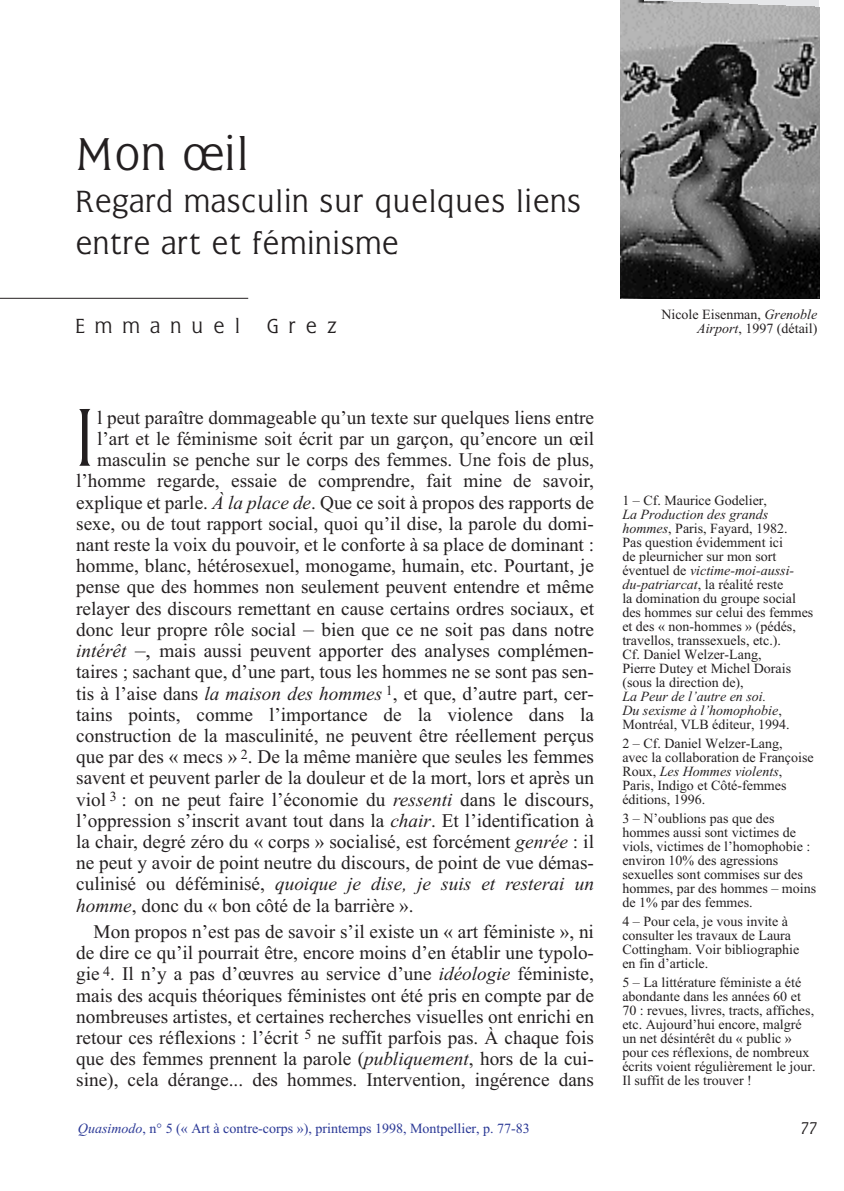
<style>
.page{position:relative;width:844px;height:1191px;background:#fff}
.page>*{position:absolute;margin:0;border:0;box-sizing:border-box;transform-origin:0 0}
.t1{font:84.17px "Noblesse SSK";color:#231f20;scale:.87 1}
.t2{font:47.25px "Noblesse SSK";letter-spacing:.045em;color:#231f20}
.t3{font:31.5px/42px "Noblesse SSK";letter-spacing:.045em;color:#231f20}
.t4{font:21px "Noblesse SSK";letter-spacing:.505em;color:#231f20}
.t5{font:19.25px/21.2px "Times";color:#231f20;text-align:justify}
.t6{font:italic 19.25px "Times";color:#231f20}
.t7{font:17.5px "Noblesse SSK";color:#231f20}
.t8{font:14px/14px "Times";color:#231f20}
.t9{font:italic 14px/14px "Times";color:#231f20}
.t10{font:14px "Times";color:#293795}
.s1{font-style:italic}
.s2{font-size:21px}
.s3{font-style:normal}
</style>
<div class="page">
<hr style="left:0;top:298px;width:248px;height:1px;background:#231f20">
<img style="left:620px;top:1px;width:199px;height:297px">
<h2 class="t2" style="left:76px;top:127px;width:173px">Mon œil</h2>
<h3 class="t3" style="left:76px;top:181px;width:506px">Regard masculin sur quelques liens entre art et féminisme</h3>
<p class="t4" style="left:76px;top:314px;width:165px">Emmanuel</p>
<p class="t4" style="left:267px;top:314px;width:71px">Grez</p>
<p class="t8" style="left:661px;top:307px;width:157px;text-align:right">Nicole Eisenman, <span class="s1">Grenoble<br>Airport</span>, 1997 (détail)</p>
<h1 class="t1" style="left:76px;top:389px;width:21px">I</h1>
<p class="t5" style="left:97px;top:406px;width:498px">l peut paraître dommageable qu’un texte sur quelques liens entre</p>
<p class="t5" style="left:97px;top:428px;width:498px">l’art et le féminisme soit écrit par un garçon, qu’encore un œil</p>
<p class="t5" style="left:97px;top:449px;width:498px">masculin se penche sur le corps des femmes. Une fois de plus,</p>
<p class="t5" style="left:76px;top:470px;width:519px">l’homme regarde, essaie de comprendre, fait mine de savoir,</p>
<p class="t5" style="left:76px;top:491px;width:519px">explique et parle. <span class="s1">À la place de</span>. Que ce soit à propos des rapports de</p>
<p class="t5" style="left:76px;top:512px;width:519px">sexe, ou de tout rapport social, quoi qu’il dise, la parole du domi-</p>
<p class="t5" style="left:76px;top:534px;width:519px">nant reste la voix du pouvoir, et le conforte à sa place de dominant :</p>
<p class="t5" style="left:76px;top:555px;width:519px">homme, blanc, hétérosexuel, monogame, humain, etc. Pourtant, je</p>
<p class="t5" style="left:76px;top:576px;width:519px">pense que des hommes non seulement peuvent entendre et même</p>
<p class="t5" style="left:76px;top:597px;width:519px">relayer des discours remettant en cause certains ordres sociaux, et</p>
<p class="t5" style="left:76px;top:618px;width:519px">donc leur propre rôle social <span class="s2">–</span> bien que ce ne soit pas dans notre</p>
<p class="t5" style="left:76px;top:640px;width:519px"><span class="s1">intérêt</span> <span class="s2">–,</span> mais aussi peuvent apporter des analyses complémen-</p>
<p class="t5" style="left:76px;top:661px;width:519px">taires ; sachant que, d’une part, tous les hommes ne se sont pas sen-</p>
<p class="t5" style="left:76px;top:682px;width:519px">tis à l’aise dans <span class="s1">la maison des hommes</span> <sup>1</sup>, et que, d’autre part, cer-</p>
<p class="t5" style="left:76px;top:703px;width:519px">tains points, comme l’importance de la violence dans la</p>
<p class="t5" style="left:76px;top:724px;width:519px">construction de la masculinité, ne peuvent être réellement perçus</p>
<p class="t5" style="left:76px;top:746px;width:519px">que par des « mecs » <sup>2</sup>. De la même manière que seules les femmes</p>
<p class="t5" style="left:76px;top:767px;width:519px">savent et peuvent parler de la douleur et de la mort, lors et après un</p>
<p class="t5" style="left:76px;top:788px;width:519px">viol <sup>3</sup> : on ne peut faire l’économie du <span class="s1">ressenti</span> dans le discours,</p>
<p class="t5" style="left:76px;top:809px;width:519px">l’oppression s’inscrit avant tout dans la <span class="s1">chair</span>. Et l’identification à</p>
<p class="t5" style="left:76px;top:831px;width:519px">la chair, degré zéro du « corps » socialisé, est forcément <span class="s1">genrée</span> : il</p>
<p class="t5" style="left:76px;top:852px;width:519px">ne peut y avoir de point neutre du discours, de point de vue démas-</p>
<p class="t6" style="left:76px;top:872px;width:519px"><span class="s3">culinisé ou déféminisé,</span> quoique je dise, je suis et resterai un</p>
<p class="t5" style="left:76px;top:894px;width:339px"><span class="s1">homme</span>, donc du « bon côté de la barrière ».</p>
<p class="t5" style="left:76px;top:920px;width:519px;text-indent:17px">Mon propos n’est pas de savoir s’il existe un « art féministe », ni de dire ce qu’il pourrait être, encore moins d’en établir une typolo&shy;gie <sup>4</sup>. Il n’y a pas d’œuvres au service d’une <span class="s1">idéologie</span> féministe, mais des acquis théoriques féministes ont été pris en compte par de nombreuses artistes, et certaines recherches visuelles ont enrichi en retour ces réflexions : l’écrit <sup>5</sup> ne suffit parfois pas. À chaque fois que des femmes prennent la parole (<span class="s1">publiquement</span>, hors de la cui&shy;sine), cela dérange... des hommes. Intervention, ingérence dans</p>
<p class="t10" style="left:78px;top:1119px;width:453px"><span class="s1">Quasimodo</span>, n° 5 (« Art à contre-corps »), printemps 1998, Montpellier, p. 77-83</p>
<p class="t8" style="left:622px;top:493px;width:146px">1 – Cf. Maurice Godelier,</p>
<p class="t8" style="left:622px;top:507px;width:192px"><span class="s1">La Production des grands hommes</span>, Paris, Fayard, 1982.<br>Pas question évidemment ici<br>de pleurnicher sur mon sort éventuel de <span class="s1">victime-moi-aussi&shy;du-patriarcat</span>, la réalité reste<br>la domination du groupe social des hommes sur celui des femmes et des « non-hommes » (pédés, travellos, transsexuels, etc.).<br>Cf. Daniel Welzer-Lang,<br>Pierre Dutey et Michel Dorais (sous la direction de),</p>
<p class="t9" style="left:622px;top:689px;width:169px">La Peur de l’autre en soi.<br>Du sexisme à l’homophobie<span class="s3">,<br>Montréal, VLB éditeur, 1994.</span></p>
<p class="t8" style="left:622px;top:736px;width:193px">2 – Cf. Daniel Welzer-Lang,<br>avec la collaboration de Françoise<br>Roux, <span class="s1">Les Hommes violents</span>,<br>Paris, Indigo et Côté-femmes éditions, 1996.</p>
<p class="t8" style="left:622px;top:811px;width:195px">3 – N’oublions pas que des hommes aussi sont victimes de viols, victimes de l’homophobie : environ 10% des agressions sexuelles sont commises sur des hommes, par des hommes – moins de 1% par des femmes.</p>
<p class="t8" style="left:622px;top:914px;width:178px">4 – Pour cela, je vous invite à consulter les travaux de Laura<br>Cottingham. Voir bibliographie en fin d’article.</p>
<p class="t8" style="left:622px;top:975px;width:195px">5 – La littérature féministe a été abondante dans les années 60 et<br>70 : revues, livres, tracts, affiches, etc. Aujourd’hui encore, malgré un net désintérêt du « public » pour ces réflexions, de nombreux écrits voient régulièrement le jour.<br>Il suffit de les trouver !</p>
<p class="t7" style="left:801px;top:1117px;width:18px">77</p>
</div>
